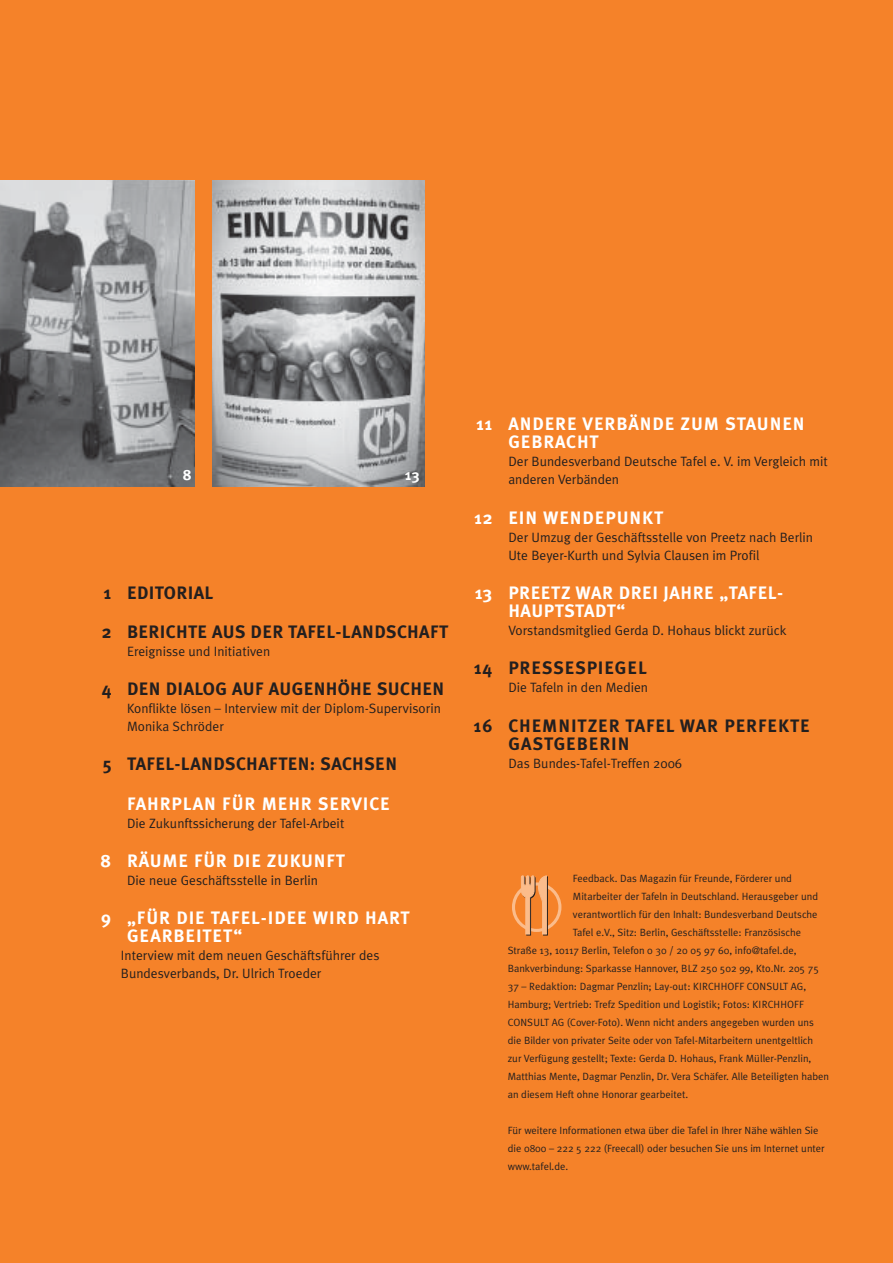
<style>
.page{position:relative;width:893px;height:1263px;background:#fff}
.page>*{position:absolute;margin:0;border:0;box-sizing:border-box;transform-origin:0 0}
.t1{font:700 18px/18px "Meta Plus";letter-spacing:.05em;color:#fff}
.t2{font:700 18px/39.3px "Meta Plus";letter-spacing:.02em;color:#231f1f}
.t3{font:700 18px/18px "Meta Plus";letter-spacing:.05em;color:#231f1f}
.t4{font:700 18px/18px "Meta Plus";letter-spacing:.03em;color:#fff}
.t5{font:700 15px "Meta Plus";color:#fff}
.t6{font:13.5px/18px "Meta Plus Normal";color:#231f1f}
.t7{font:10.5px/18px "Meta Plus Normal";color:#231f1f}
</style>
<div class="page">
<div style="left:0;top:0;width:892px;height:1263px;background:#f58229"></div>
<svg style="left:512px;top:875px;width:50px;height:61px"></svg>
<img style="left:0;top:180px;width:195px;height:306px">
<img style="left:212px;top:180px;width:212px;height:306px">
<h2 class="t5" style="left:183px;top:468px;width:10px">8</h2>
<h2 class="t5" style="left:405px;top:468px;width:16px">13</h2>
<h1 class="t2" style="left:102px;top:574px;width:348px">1 EDITORIAL<br>2 BERICHTE AUS DER TAFEL-LANDSCHAFT</h1>
<p class="t6" style="left:127px;top:643px;width:145px">Ereignisse und Initiativen</p>
<h1 class="t2" style="left:102px;top:670px;width:344px">4 DEN DIALOG AUF AUGENHÖHE SUCHEN</h1>
<p class="t6" style="left:127px;top:701px;width:315px">Konflikte lösen – Interview mit der Diplom-Supervisorin<br>Monika Schröder</p>
<h1 class="t2" style="left:103px;top:746px;width:296px">5 TAFEL-LANDSCHAFTEN: SACHSEN</h1>
<h1 class="t1" style="left:127px;top:796px;width:264px">FAHRPLAN FÜR MEHR SERVICE</h1>
<p class="t6" style="left:127px;top:815px;width:219px">Die Zukunftssicherung der Tafel-Arbeit</p>
<h1 class="t1" style="left:100px;top:853px;width:246px">8 RÄUME FÜR DIE ZUKUNFT</h1>
<p class="t6" style="left:127px;top:872px;width:192px">Die neue Geschäftsstelle in Berlin</p>
<h1 class="t1" style="left:127px;top:910px;width:284px;text-indent:-26px">9 „ FÜR DIE TAFEL-IDEE WIRD HART<br>GEARBEITET“</h1>
<p class="t6" style="left:121px;top:948px;width:260px">Interview mit dem neuen Geschäftsführer des<br>Bundesverbands, Dr. Ulrich Troeder</p>
<h1 class="t1" style="left:508px;top:416px;width:298px;text-indent:-32px">11 ANDERE VERBÄNDE ZUM STAUNEN<br>GEBRACHT</h1>
<p class="t6" style="left:508px;top:454px;width:321px">Der Bundesverband Deutsche Tafel e. V. im Vergleich mit anderen Verbänden</p>
<h1 class="t1" style="left:474px;top:510px;width:190px">12 EIN WENDEPUNKT</h1>
<p class="t6" style="left:508px;top:529px;width:306px">Der Umzug der Geschäftsstelle von Preetz nach Berlin<br>Ute Beyer-Kurth und Sylvia Clausen im Profil</p>
<h1 class="t4" style="left:508px;top:585px;width:276px;text-indent:-33px">13 PREETZ WAR DREI JAHRE „TAFEL-<br>HAUPTSTADT“</h1>
<p class="t6" style="left:508px;top:622px;width:279px">Vorstandsmitglied Gerda D. Hohaus blickt zurück</p>
<h1 class="t3" style="left:474px;top:660px;width:174px">14 PRESSESPIEGEL</h1>
<p class="t6" style="left:508px;top:680px;width:141px">Die Tafeln in den Medien</p>
<h1 class="t3" style="left:508px;top:717px;width:303px;text-indent:-34px">16 CHEMNITZER TAFEL WAR PERFEKTE<br>GASTGEBERIN</h1>
<p class="t6" style="left:508px;top:755px;width:175px">Das Bundes-Tafel-Treffen 2006</p>
<p class="t7" style="left:573px;top:870px;width:220px">Feedback. Das Magazin für Freunde, Förderer und</p>
<p class="t7" style="left:573px;top:888px;width:247px">Mitarbeiter der Tafeln in Deutschland. Herausgeber und</p>
<p class="t7" style="left:573px;top:906px;width:246px">verantwortlich für den Inhalt: Bundesverband Deutsche</p>
<p class="t7" style="left:573px;top:924px;width:230px">Tafel e.V., Sitz: Berlin, Geschäftsstelle: Französische</p>
<p class="t7" style="left:508px;top:942px;width:290px">Straße 13, 10117 Berlin, Telefon 0 30 / 20 05 97 60, info@tafel.de,</p>
<p class="t7" style="left:508px;top:960px;width:313px">Bankverbindung: Sparkasse Hannover, BLZ 250 502 99, Kto.Nr. 205 75</p>
<p class="t7" style="left:508px;top:978px;width:300px">37 – Redaktion: Dagmar Penzlin; Lay-out: KIRCHHOFF CONSULT AG,</p>
<p class="t7" style="left:508px;top:996px;width:297px">Hamburg; Vertrieb: Trefz Spedition und Logistik; Fotos: KIRCHHOFF</p>
<p class="t7" style="left:508px;top:1014px;width:307px">CONSULT AG (Cover-Foto). Wenn nicht anders angegeben wurden uns</p>
<p class="t7" style="left:508px;top:1032px;width:307px">die Bilder von privater Seite oder von Tafel-Mitarbeitern unentgeltlich</p>
<p class="t7" style="left:508px;top:1050px;width:305px">zur Verfügung gestellt; Texte: Gerda D. Hohaus, Frank Müller-Penzlin,</p>
<p class="t7" style="left:508px;top:1068px;width:323px">Matthias Mente, Dagmar Penzlin, Dr. Vera Schäfer. Alle Beteiligten haben</p>
<p class="t7" style="left:508px;top:1086px;width:182px">an diesem Heft ohne Honorar gearbeitet.</p>
<p class="t7" style="left:508px;top:1122px;width:318px">Für weitere Informationen etwa über die Tafel in Ihrer Nähe wählen Sie die 0800 – 222 5 222 (Freecall) oder besuchen Sie uns im Internet unter www.tafel.de.</p>
</div>
